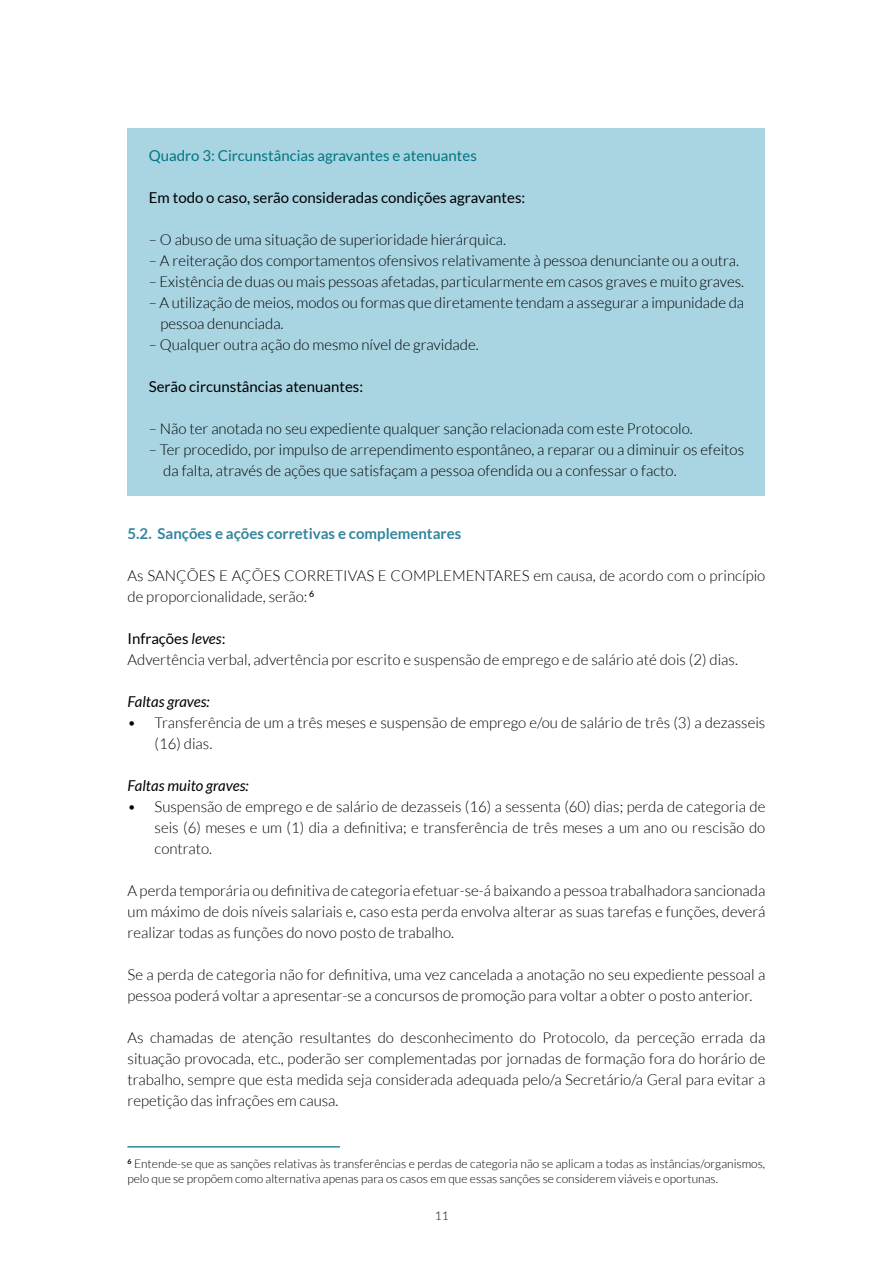
<style>
.page{position:relative;width:893px;height:1263px;background:#fff}
.page>*{position:absolute;margin:0;border:0;box-sizing:border-box;transform-origin:0 0}
.t1{font:300 15px/21px "Lato";color:#000}
.t2{font:15px "Lato";color:#000}
.t3{font:15px "Lato";color:#007582}
.t4{font:700 15px "Lato";color:#32859d}
.t5{font:italic 15px "Lato";color:#000}
.t6{font:300 12px/14.4px "Lato";color:#000}
.s1{font-weight:400}
.s2{font-weight:400;font-style:italic}
</style>
<div class="page">
<div style="left:128px;top:128px;width:637px;height:368px;background:#a9d4e2"></div>
<hr style="left:127px;top:1146px;width:213px;height:1px;background:#32859d">
<p class="t3" style="left:149px;top:147px;width:329px">Quadro 3: Circunstâncias agravantes e atenuantes</p>
<p class="t2" style="left:149px;top:189px;width:378px">Em todo o caso, serão consideradas condições agravantes:</p>
<p class="t1" style="left:149px;top:229px;width:359px">– O abuso de uma situação de superioridade hierárquica.</p>
<p class="t1" style="left:149px;top:250px;width:592px">– A reiteração dos comportamentos ofensivos relativamente à pessoa denunciante ou a outra.</p>
<p class="t1" style="left:149px;top:271px;width:597px">– Existência de duas ou mais pessoas afetadas, particularmente em casos graves e muito graves.</p>
<p class="t1" style="left:160px;top:292px;width:585px;text-indent:-12px">– A utilização de meios, modos ou formas que diretamente tendam a assegurar a impunidade da pessoa denunciada.</p>
<p class="t1" style="left:149px;top:334px;width:331px">– Qualquer outra ação do mesmo nível de gravidade.</p>
<p class="t2" style="left:149px;top:378px;width:216px">Serão circunstâncias atenuantes:</p>
<p class="t1" style="left:149px;top:418px;width:546px">– Não ter anotada no seu expediente qualquer sanção relacionada com este Protocolo.</p>
<p class="t1" style="left:163px;top:439px;width:582px;text-indent:-14px">– Ter procedido, por impulso de arrependimento espontâneo, a reparar ou a diminuir os efeitos da falta, através de ações que satisfaçam a pessoa ofendida ou a confessar o facto.</p>
<p class="t4" style="left:128px;top:525px;width:335px">5.2. Sanções e ações corretivas e complementares</p>
<p class="t1" style="left:128px;top:565px;width:639px">As SANÇÕES E AÇÕES CORRETIVAS E COMPLEMENTARES em causa, de acordo com o princípio de proporcionalidade, serão: <sup>6</sup></p>
<p class="t1" style="left:128px;top:628px;width:612px"><span class="s1">Infrações</span> <span class="s2">leves</span><span class="s1">:<br></span>Advertência verbal, advertência por escrito e suspensão de emprego e de salário até dois (2) dias.</p>
<p class="t5" style="left:128px;top:693px;width:84px">Faltas graves:</p>
<p class="t1" style="left:155px;top:712px;width:612px;text-indent:-27px">• Transferência de um a três meses e suspensão de emprego e/ou de salário de três (3) a dezasseis (16) dias.</p>
<p class="t5" style="left:128px;top:777px;width:123px">Faltas muito graves:</p>
<p class="t1" style="left:155px;top:796px;width:612px;text-align:justify;text-indent:-27px">• Suspensão de emprego e de salário de dezasseis (16) a sessenta (60) dias; perda de categoria de seis (6) meses e um (1) dia a definitiva; e transferência de três meses a um ano ou rescisão do contrato.</p>
<p class="t1" style="left:128px;top:880px;width:639px;text-align:justify">A perda temporária ou definitiva de categoria efetuar-se-á baixando a pessoa trabalhadora sancionada um máximo de dois níveis salariais e, caso esta perda envolva alterar as suas tarefas e funções, deverá realizar todas as funções do novo posto de trabalho.</p>
<p class="t1" style="left:128px;top:964px;width:639px">Se a perda de categoria não for definitiva, uma vez cancelada a anotação no seu expediente pessoal a pessoa poderá voltar a apresentar-se a concursos de promoção para voltar a obter o posto anterior.</p>
<p class="t1" style="left:128px;top:1027px;width:639px;text-align:justify">As chamadas de atenção resultantes do desconhecimento do Protocolo, da perceção errada da situação provocada, etc., poderão ser complementadas por jornadas de formação fora do horário de trabalho, sempre que esta medida seja considerada adequada pelo/a Secretário/a Geral para evitar a repetição das infrações em causa.</p>
<p class="t6" style="left:127px;top:1157px;width:639px"><sup>6</sup> Entende-se que as sanções relativas às transferências e perdas de categoria não se aplicam a todas as instâncias/organismos, pelo que se propõem como alternativa apenas para os casos em que essas sanções se considerem viáveis e oportunas.</p>
<p class="t6" style="left:435px;top:1208px;width:15px">11</p>
</div>
